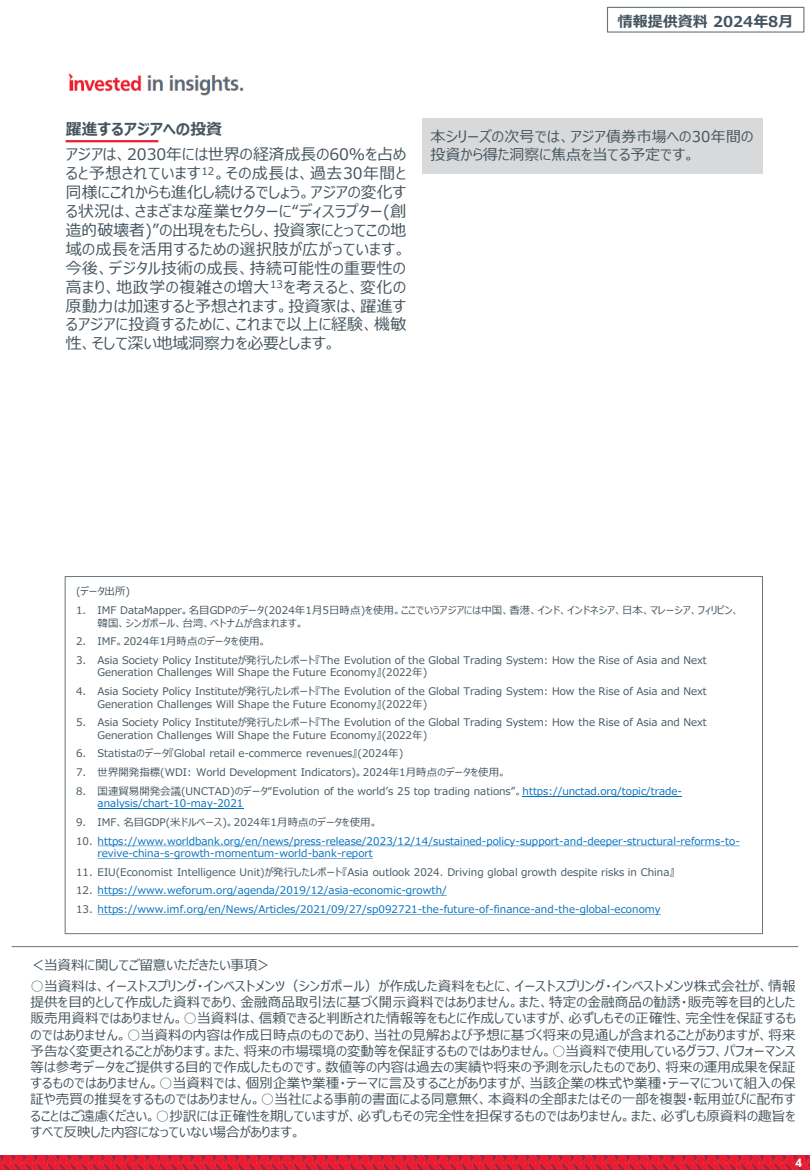
<style>
.page{position:relative;width:810px;height:1170px;background:#fff}
.page>*{position:absolute;margin:0;border:0;box-sizing:border-box;transform-origin:0 0}
.t1{font:15.9px/18.9px "Meiryo UI";letter-spacing:.01em;color:#45555f;text-align:justify}
.t2{font:700 15.9px "Meiryo UI";color:#45555f}
.t3{font:15px/18px "Meiryo UI";letter-spacing:.01em;color:#45555f}
.t4{font:700 15px "Meiryo UI";color:#45555f}
.t5{font:13.5px/16.2px "Meiryo UI";color:#45555f;text-align:justify}
.t6{font:700 12px "Arial";color:#fff}
.t7{font:10.5px/12.6px "Meiryo UI";color:#45555f}
.t8{font:10.5px/12.6px "Meiryo UI";color:#0070c0}
.s1{color:#0070c0}
.s2{color:#45555f}
</style>
<div class="page">
<img style="left:0;top:1155px;width:810px;height:15px">
<hr style="left:12px;top:946px;width:786px;height:1px;background:#68737a">
<img style="left:68px;top:73px;width:176px;height:23px">
<div style="left:607px;top:7px;width:197px;height:26px;border:1px solid #68737a"></div>
<hr style="left:523px;top:796px;width:159px;height:1px;background:#0070c0">
<hr style="left:98px;top:808px;width:145px;height:1px;background:#0070c0">
<svg style="left:98px;top:846px;width:642px;height:1px"></svg>
<svg style="left:98px;top:858px;width:275px;height:1px"></svg>
<svg style="left:98px;top:895px;width:349px;height:1px"></svg>
<svg style="left:98px;top:914px;width:563px;height:1px"></svg>
<div style="left:422px;top:118px;width:340px;height:56px;background:#d8d9da"></div>
<hr style="left:66px;top:140px;width:92px;height:2px;background:#ed1c2e">
<h2 class="t4" style="left:618px;top:11px;width:177px">情報提供資料 2024年8月</h2>
<p class="t2" style="left:66px;top:118px;width:158px">躍進するアジアへの投資</p>
<p class="t1" style="left:66px;top:146px;width:342px">アジアは、2030年には世界の経済成長の60%を占めると予想されています<sup>12</sup>。その成長は、過去30年間と同様にこれからも進化し続けるでしょう。アジアの変化する状況は、さまざまな産業セクターに“ディスラプター(創造的破壊者)”の出現をもたらし、投資家にとってこの地域の成長を活用するための選択肢が広がっています。今後、デジタル技術の成長、持続可能性の重要性の高まり、地政学の複雑さの増大<sup>13</sup>を考えると、変化の原動力は加速すると予想されます。投資家は、躍進するアジアに投資するために、これまで以上に経験、機敏性、そして深い地域洞察力を必要とします。</p>
<p class="t3" style="left:431px;top:128px;width:324px">本シリーズの次号では、アジア債券市場への30年間の投資から得た洞察に焦点を当てる予定です。</p>
<p class="t7" style="left:76px;top:586px;width:56px">(データ出所)</p>
<p class="t7" style="left:98px;top:605px;width:643px;text-indent:-22px">1. IMF DataMapper。名目GDPのデータ(2024年1月5日時点)を使用。ここでいうアジアには中国、香港、インド、インドネシア、日本、マレーシア、フィリピン、韓国、シンガポール、台湾、ベトナムが含まれます。</p>
<p class="t7" style="left:76px;top:636px;width:192px">2. IMF。2024年1月時点のデータを使用。</p>
<p class="t7" style="left:98px;top:654px;width:611px;text-indent:-22px">3. Asia Society Policy Instituteが発行したレポート『The Evolution of the Global Trading System: How the Rise of Asia and Next<br>Generation Challenges Will Shape the Future Economy』(2022年)</p>
<p class="t7" style="left:98px;top:686px;width:611px;text-indent:-22px">4. Asia Society Policy Instituteが発行したレポート『The Evolution of the Global Trading System: How the Rise of Asia and Next<br>Generation Challenges Will Shape the Future Economy』(2022年)</p>
<p class="t7" style="left:98px;top:717px;width:611px;text-indent:-22px">5. Asia Society Policy Instituteが発行したレポート『The Evolution of the Global Trading System: How the Rise of Asia and Next<br>Generation Challenges Will Shape the Future Economy』(2022年)</p>
<p class="t7" style="left:76px;top:748px;width:329px">6. Statistaのデータ『Global retail e-commerce revenues』(2024年)</p>
<p class="t7" style="left:76px;top:767px;width:432px">7. 世界開発指標(WDI: World Development Indicators)。2024年1月時点のデータを使用。</p>
<p class="t7" style="left:98px;top:785px;width:586px;text-indent:-22px">8. 国連貿易開発会議(UNCTAD)のデータ“Evolution of the world’s 25 top trading nations”。<span class="s1">https://unctad.org/topic/trade&shy;analysis/chart-10-may-2021</span></p>
<p class="t7" style="left:76px;top:816px;width:303px">9. IMF、名目GDP(米ドルベース)。2024年1月時点のデータを使用。</p>
<p class="t8" style="left:98px;top:835px;width:644px;text-indent:-22px"><span class="s2">10.</span> https://www.worldbank.org/en/news/press-release/2023/12/14/sustained-policy-support-and-deeper-structural-reforms-to&shy;revive-china-s-growth-momentum-world-bank-report</p>
<p class="t7" style="left:76px;top:866px;width:600px">11. EIU(Economist Intelligence Unit)が発行したレポート『Asia outlook 2024. Driving global growth despite risks in China』</p>
<p class="t8" style="left:76px;top:885px;width:372px"><span class="s2">12.</span> https://www.weforum.org/agenda/2019/12/asia-economic-growth/</p>
<p class="t8" style="left:76px;top:903px;width:586px"><span class="s2">13.</span> https://www.imf.org/en/News/Articles/2021/09/27/sp092721-the-future-of-finance-and-the-global-economy</p>
<p class="t5" style="left:31px;top:958px;width:242px">＜当資料に関してご留意いただきたい事項＞</p>
<p class="t5" style="left:31px;top:979px;width:767px">○当資料は、イーストスプリング・インベストメンツ（シンガポール）が作成した資料をもとに、イーストスプリング・インベストメンツ株式会社が、情報提供を⽬ 的として作成した資料であり、⾦融商品取引法に基づく開⽰資料ではありません。また、特定の⾦融商品の勧誘・販売等を⽬ 的とした販売⽤資料ではありません。○当資料は、信頼できると判断された情報等をもとに作成していますが、必ずしもその正確性、完全性を保証するものではありません。○当資料の内容は作成⽇ 時点のものであり、当社の⾒解および予想に基づく将来の⾒通しが含まれることがありますが、将来予告なく変更されることがあります。また、将来の市場環境の変動等を保証するものではありません。○当資料で使⽤しているグラフ、パフォーマンス等は参考データをご提供する⽬ 的で作成したものです。数値等の内容は過去の実績や将来の予測を⽰したものであり、将来の運⽤成果を保証するものではありません。○当資料では、個別企業や業種・テーマに⾔及することがありますが、当該企業の株式や業種・テーマについて組⼊の保証や売買の推奨をするものではありません。○当社による事前の書⾯による同意無く、本資料の全部またはその⼀部を複製・転⽤並びに配布することはご遠慮ください。○抄訳には正確性を期していますが、必ずしもその完全性を担保するものではありません。また、必ずしも原資料の趣旨をすべて反映した内容になっていない場合があります。</p>
<p class="t6" style="left:796px;top:1155px;width:8px">4</p>
</div>
